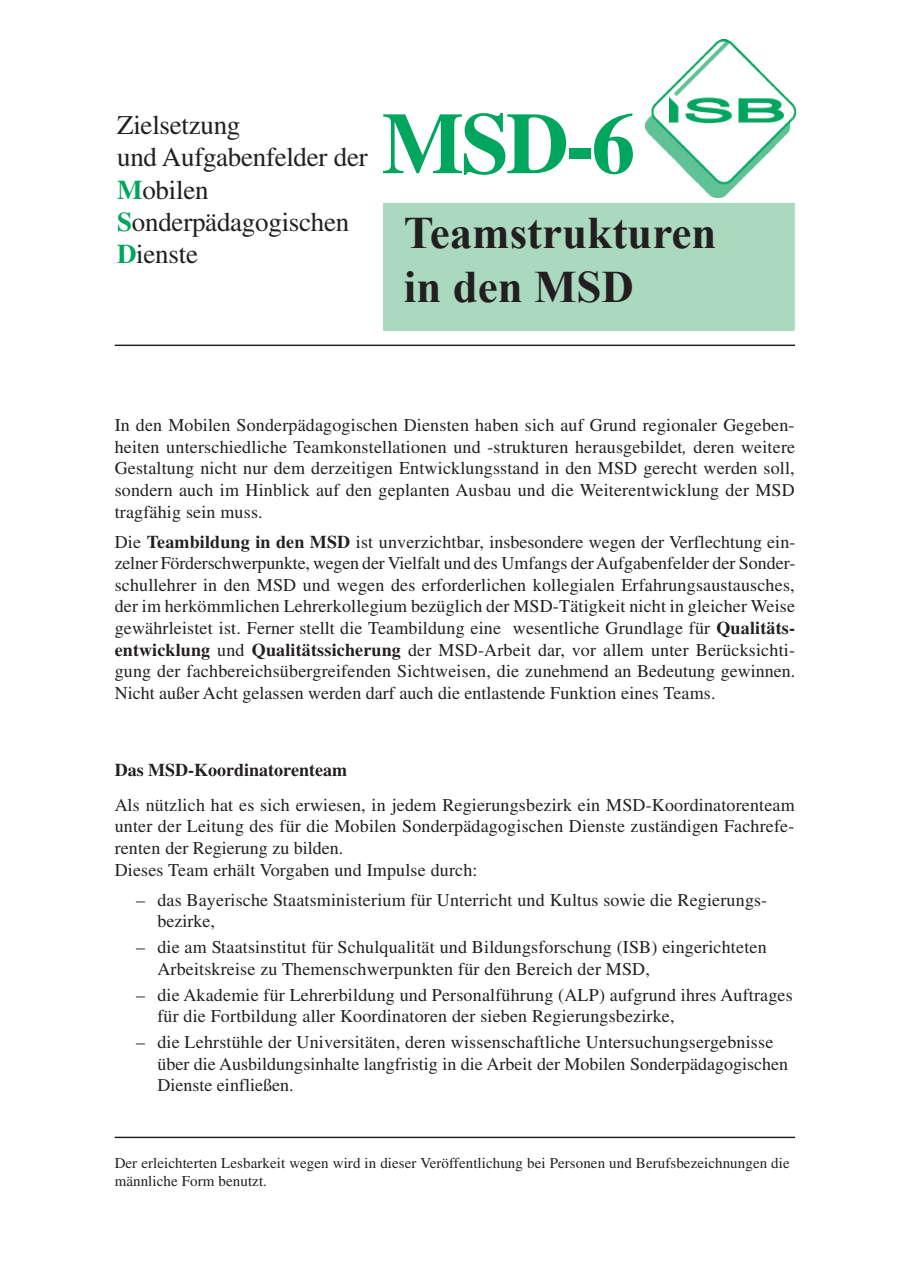
<style>
.page{position:relative;width:910px;height:1280px;background:#fff}
.page>*{position:absolute;margin:0;border:0;box-sizing:border-box;transform-origin:0 0}
.t1{font:700 87px "Times";color:#00a65d}
.t2{font:700 45px/54px "Times";letter-spacing:-.025em;color:#231f20}
.t3{font:700 45px/54px "Times New Roman";color:#231f20}
.t4{font:27px/32.4px "Times";letter-spacing:-.01em;color:#231f20}
.t5{font:18px/21.6px "Times";letter-spacing:.01em;color:#231f20}
.t6{font:700 18px "Times";color:#231f20}
.t7{font:15px/18px "Times";letter-spacing:.005em;color:#231f20}
.s1{font-weight:700;color:#00a65d}
.s2{font-style:italic}
.s3{font-weight:700}
</style>
<div class="page">
<hr style="left:115px;top:345px;width:680px;height:1px;background:#231f20">
<hr style="left:115px;top:1137px;width:680px;height:1px;background:#231f20">
<img style="left:645px;top:40px;width:150px;height:158px">
<div style="left:384px;top:203px;width:410px;height:128px;background:#aad9bf"></div>
<h3 class="t4" style="left:117px;top:108px;width:252px">Zielsetzung<br>und Aufgabenfelder der<br><span class="s1">M</span>obilen<br><span class="s1">S</span>onderpädagogischen<br><span class="s1">D</span>ienste</h3>
<h1 class="t1" style="left:382px;top:92px;width:255px">MSD-6</h1>
<h2 class="t3" style="left:404px;top:205px;width:314px">Teamstrukturen in den MSD</h2>
<h2 class="t2" style="left:394px;top:207px;width:301px">Teamstrukturen in den MSD</h2>
<p class="t5" style="left:115px;top:414px;width:682px;text-align:justify">In den Mobilen Sonderpädagogischen Diensten haben sich auf Grund regionaler Gegeben&shy;heiten unterschiedliche Teamkonstellationen und -strukturen herausgebildet<span class="s2">,</span> deren weitere Gestaltung nicht nur dem derzeitigen Entwicklungsstand in den MSD gerecht werden soll, sondern auch im Hinblick auf den geplanten Ausbau und die Weiterentwicklung der MSD tragfähig sein muss.</p>
<p class="t5" style="left:115px;top:531px;width:682px;text-align:justify">Die <span class="s3">Teambildung in den MSD</span> ist unverzichtbar, insbesondere wegen der Verflechtung ein&shy;zelner Förderschwerpunkte, wegen der Vielfalt und des Umfangs der Aufgabenfelder der Sonder&shy;schullehrer in den MSD und wegen des erforderlichen kollegialen Erfahrungsaustausches, der im herkömmlichen Lehrerkollegium bezüglich der MSD-Tätigkeit nicht in gleicher Weise gewährleistet ist. Ferner stellt die Teambildung eine wesentliche Grundlage für <span class="s3">Qualitäts&shy;entwicklung</span> und <span class="s3">Qualitätssicherung</span> der MSD-Arbeit dar, vor allem unter Berücksichti&shy;gung der fachbereichsübergreifenden Sichtweisen, die zunehmend an Bedeutung gewinnen.<br>Nicht außer Acht gelassen werden darf auch die entlastende Funktion eines Teams.</p>
<p class="t6" style="left:115px;top:760px;width:234px">Das MSD-Koordinatorenteam</p>
<p class="t5" style="left:115px;top:794px;width:682px">Als nützlich hat es sich erwiesen, in jedem Regierungsbezirk ein MSD-Koordinatorenteam unter der Leitung des für die Mobilen Sonderpädagogischen Dienste zuständigen Fachrefe&shy;renten der Regierung zu bilden.<br>Dieses Team erhält Vorgaben und Impulse durch:</p>
<p class="t5" style="left:157px;top:889px;width:611px;text-indent:-21px">– das Bayerische Staatsministerium für Unterricht und Kultus sowie die Regierungs&shy;bezirke,</p>
<p class="t5" style="left:157px;top:936px;width:611px;text-indent:-21px">– die am Staatsinstitut für Schulqualität und Bildungsforschung (ISB) eingerichteten<br>Arbeitskreise zu Themenschwerpunkten für den Bereich der MSD,</p>
<p class="t5" style="left:157px;top:984px;width:637px;text-indent:-21px">– die Akademie für Lehrerbildung und Personalführung (ALP) aufgrund ihres Auftrages für die Fortbildung aller Koordinatoren der sieben Regierungsbezirke,</p>
<p class="t5" style="left:157px;top:1031px;width:632px;text-indent:-21px">– die Lehrstühle der Universitäten, deren wissenschaftliche Untersuchungsergebnisse über die Ausbildungsinhalte langfristig in die Arbeit der Mobilen Sonderpädagogischen<br>Dienste einfließen.</p>
<p class="t7" style="left:115px;top:1154px;width:677px">Der erleichterten Lesbarkeit wegen wird in dieser Veröffentlichung bei Personen und Berufsbezeichnungen die männliche Form benutzt.</p>
</div>
